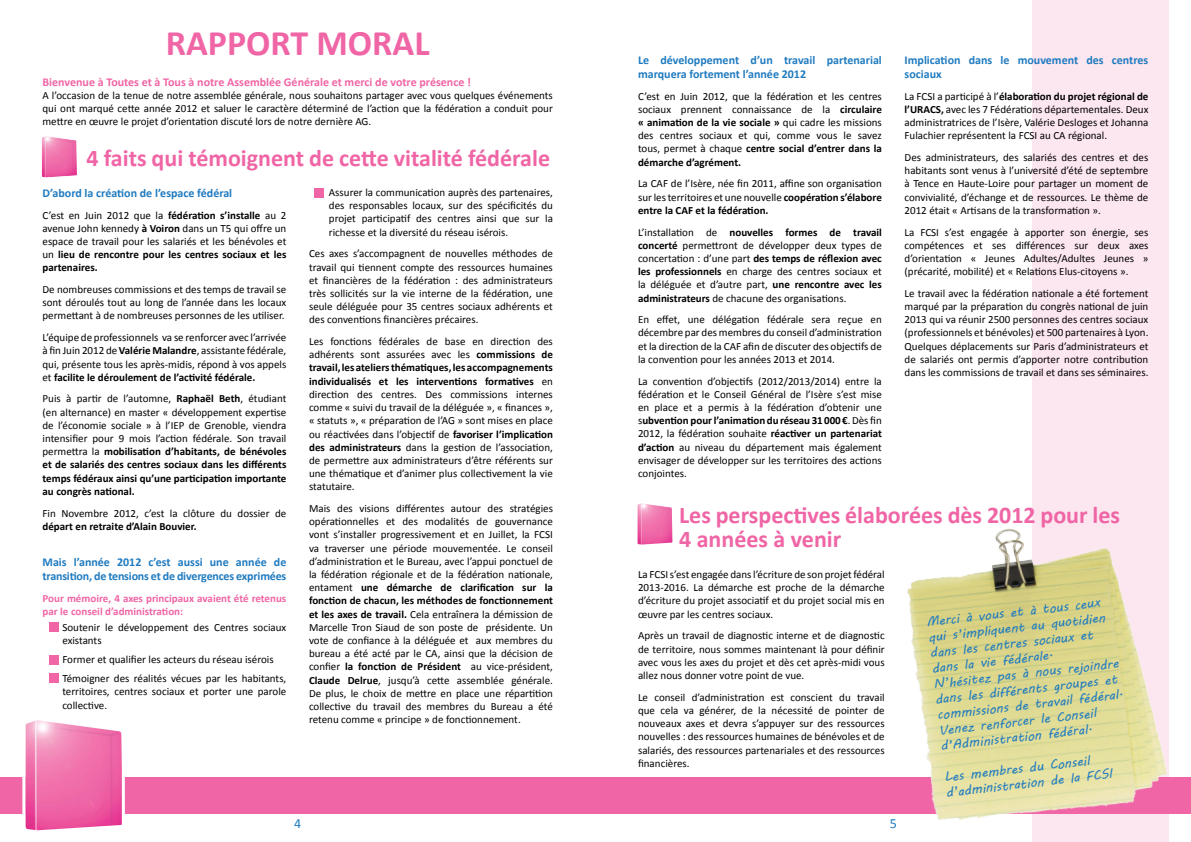
<style>
.page{position:relative;width:1191px;height:842px;background:#fff}
.page>*{position:absolute;margin:0;border:0;box-sizing:border-box;transform-origin:0 0}
.t1{font:700 36px "Calibri";color:#f065a5}
.t2{font:700 24px/24px "Calibri";color:#f065a5}
.t3{font:14px "Calibri";color:#1f7bc0}
.t4{font:13px/15.6px "MV Boli";color:#1f7bc0}
.t5{font:700 12px/14.4px "Calibri";color:#1f7bc0}
.t6{font:700 12px "Calibri";color:#f065a5}
.t7{font:11px/13.2px "Calibri";color:#000;text-align:justify}
.t8{font:700 11px/13.2px "Calibri";color:#f065a5}
.t9{font:700 11px "Calibri";color:#000}
.s1{font-weight:700}
</style>
<div class="page">
<div style="left:1032px;top:0;width:136px;height:842px;background:#fce6f0"></div>
<div style="left:0;top:777px;width:1191px;height:37px;background:#f065a5"></div>
<img style="left:26px;top:720px;width:95px;height:110px">
<div style="left:22px;top:716px;width:103px;height:122px;border:3px solid #fff"></div>
<img style="left:907px;top:503px;width:262px;height:339px">
<div style="left:315px;top:188px;width:9px;height:9px;background:#f065a5"></div>
<div style="left:49px;top:655px;width:9px;height:9px;background:#f065a5"></div>
<div style="left:49px;top:623px;width:9px;height:9px;background:#f065a5"></div>
<div style="left:49px;top:673px;width:9px;height:9px;background:#f065a5"></div>
<img style="left:42px;top:136px;width:35px;height:41px">
<img style="left:637px;top:503px;width:35px;height:42px">
<h1 class="t1" style="left:166px;top:20px;width:265px">RAPPORT MORAL</h1>
<p class="t6" style="left:43px;top:74px;width:430px">Bienvenue à Toutes et à Tous à notre Assemblée Générale et merci de votre présence !</p>
<p class="t7" style="left:43px;top:89px;width:512px">A l’occasion de la tenue de notre assemblée générale, nous souhaitons partager avec vous quelques événements qui ont marqué cette année 2012 et saluer le caractère déterminé de l’action que la fédération a conduit pour mettre en œuvre le projet d’orientation discuté lors de notre dernière AG.</p>
<h2 class="t2" style="left:86px;top:146px;width:465px">4 faits qui témoignent de cette vitalité fédérale</h2>
<p class="t5" style="left:43px;top:186px;width:191px">D’abord la création de l’espace fédéral</p>
<p class="t7" style="left:43px;top:208px;width:245px">C’est en Juin 2012 que la <span class="s1">fédération s’installe</span> au 2 avenue John kennedy <span class="s1">à Voiron</span> dans un T5 qui offre un espace de travail pour les salariés et les bénévoles et un <span class="s1">lieu de rencontre pour les centres sociaux et les partenaires.</span></p>
<p class="t7" style="left:43px;top:283px;width:245px">De nombreuses commissions et des temps de travail se sont déroulés tout au long de l’année dans les locaux permettant à de nombreuses personnes de les utiliser.</p>
<p class="t7" style="left:43px;top:331px;width:245px">L’équipe de professionnels va se renforcer avec l’arrivée à fin Juin 2012 de <span class="s1">Valérie Malandre</span>, assistante fédérale, qui, présente tous les après-midis, répond à vos appels et <span class="s1">facilite le déroulement de l’activité fédérale.</span></p>
<p class="t7" style="left:43px;top:392px;width:245px">Puis à partir de l’automne, <span class="s1">Raphaël Beth</span>, étudiant (en alternance) en master « développement expertise de l’économie sociale » à l’IEP de Grenoble, viendra intensifier pour 9 mois l’action fédérale. Son travail permettra la <span class="s1">mobilisation d’habitants, de bénévoles et de salariés des centres sociaux dans les différents temps fédéraux ainsi qu’une participation importante au congrès national.</span></p>
<p class="t7" style="left:43px;top:506px;width:245px">Fin Novembre 2012, c’est la clôture du dossier de</p>
<p class="t9" style="left:43px;top:519px;width:156px">départ en retraite d’Alain Bouvier.</p>
<p class="t5" style="left:43px;top:555px;width:245px">Mais l’année 2012 c’est aussi une année de transition, de tensions et de divergences exprimées</p>
<p class="t8" style="left:43px;top:592px;width:245px">Pour mémoire, 4 axes principaux avaient été retenus par le conseil d’administration:</p>
<p class="t7" style="left:62px;top:621px;width:225px">Soutenir le développement des Centres sociaux existants</p>
<p class="t7" style="left:62px;top:650px;width:225px;line-height:18.9px">Former et qualifier les acteurs du réseau isérois<br>Témoigner des réalités vécues par les habitants,</p>
<p class="t7" style="left:62px;top:685px;width:225px">territoires, centres sociaux et porter une parole collective.</p>
<p class="t7" style="left:329px;top:186px;width:225px">Assurer la communication auprès des partenaires, des responsables locaux, sur des spécificités du projet participatif des centres ainsi que sur la richesse et la diversité du réseau isérois.</p>
<p class="t7" style="left:309px;top:247px;width:245px">Ces axes s’accompagnent de nouvelles méthodes de travail qui tiennent compte des ressources humaines et financières de la fédération : des administrateurs très sollicités sur la vie interne de la fédération, une seule déléguée pour 35 centres sociaux adhérents et des conventions financières précaires.</p>
<p class="t7" style="left:309px;top:335px;width:245px">Les fonctions fédérales de base en direction des adhérents sont assurées avec les <span class="s1">commissions de travail, les ateliers thématiques, les accompagnements individualisés et les interventions formatives</span> en direction des centres. Des commissions internes comme « suivi du travail de la déléguée », « finances », « statuts », « préparation de l’AG » sont mises en place ou réactivées dans l’objectif de <span class="s1">favoriser l’implication des administrateurs</span> dans la gestion de l’association, de permettre aux administrateurs d’être référents sur une thématique et d’animer plus collectivement la vie statutaire.</p>
<p class="t7" style="left:309px;top:502px;width:245px">Mais des visions différentes autour des stratégies opérationnelles et des modalités de gouvernance vont s’installer progressivement et en Juillet, la FCSI va traverser une période mouvementée. Le conseil d’administration et le Bureau, avec l’appui ponctuel de la fédération régionale et de la fédération nationale, entament <span class="s1">une démarche de clarification sur la fonction de chacun, les méthodes de fonctionnement et les axes de travail.</span> Cela entraînera la démission de Marcelle Tron Siaud de son poste de présidente. Un vote de confiance à la déléguée et aux membres du bureau a été acté par le CA, ainsi que la décision de confier <span class="s1">la fonction de Président</span> au vice-président, <span class="s1">Claude Delrue</span>, jusqu’à cette assemblée générale.<br>De plus, le choix de mettre en place une répartition collective du travail des membres du Bureau a été retenu comme « principe » de fonctionnement.</p>
<p class="t5" style="left:638px;top:52px;width:245px">Le développement d’un travail partenarial marquera fortement l’année 2012</p>
<p class="t7" style="left:638px;top:89px;width:245px">C’est en Juin 2012, que la fédération et les centres sociaux prennent connaissance de la <span class="s1">circulaire « animation de la vie sociale »</span> qui cadre les missions des centres sociaux et qui, comme vous le savez tous, permet à chaque <span class="s1">centre social d’entrer dans la démarche d’agrément.</span></p>
<p class="t7" style="left:638px;top:177px;width:245px">La CAF de l’Isère, née fin 2011, affine son organisation sur les territoires et une nouvelle <span class="s1">coopération s’élabore entre la CAF et la fédération.</span></p>
<p class="t7" style="left:638px;top:225px;width:245px">L’installation de <span class="s1">nouvelles formes de travail concerté</span> permettront de développer deux types de concertation : d’une part <span class="s1">des temps de réflexion avec les professionnels</span> en charge des centres sociaux et la déléguée et d’autre part, <span class="s1">une rencontre avec les administrateurs</span> de chacune des organisations.</p>
<p class="t7" style="left:638px;top:313px;width:245px">En effet, une délégation fédérale sera reçue en décembre par des membres du conseil d’administration et la direction de la CAF afin de discuter des objectifs de la convention pour les années 2013 et 2014.</p>
<p class="t7" style="left:638px;top:374px;width:245px">La convention d’objectifs (2012/2013/2014) entre la fédération et le Conseil Général de l’Isère s’est mise en place et a permis à la fédération d’obtenir une s<span class="s1">ubvention pour l’animation du réseau 31 000 €</span>. Dès fin 2012, la fédération souhaite <span class="s1">réactiver un partenariat d’action</span> au niveau du département mais également envisager de développer sur les territoires des actions conjointes.</p>
<p class="t5" style="left:904px;top:52px;width:245px">Implication dans le mouvement des centres sociaux</p>
<p class="t7" style="left:904px;top:89px;width:245px">La FCSI a participé à l’<span class="s1">élaboration du projet régional de l’URACS,</span> avec les 7 Fédérations départementales. Deux administratrices de l’Isère, Valérie Desloges et Johanna Fulachier représentent la FCSI au CA régional.</p>
<p class="t7" style="left:904px;top:151px;width:245px">Des administrateurs, des salariés des centres et des habitants sont venus à l’université d’été de septembre à Tence en Haute-Loire pour partager un moment de convivialité, d’échange et de ressources. Le thème de 2012 était « Artisans de la transformation ».</p>
<p class="t7" style="left:904px;top:225px;width:245px">La FCSI s’est engagée à apporter son énergie, ses compétences et ses différences sur deux axes d’orientation « Jeunes Adultes/Adultes Jeunes » (précarité, mobilité) et « Relations Elus-citoyens ».</p>
<p class="t7" style="left:904px;top:287px;width:245px">Le travail avec la fédération nationale a été fortement marqué par la préparation du congrès national de juin 2013 qui va réunir 2500 personnes des centres sociaux (professionnels et bénévoles) et 500 partenaires à Lyon.<br>Quelques déplacements sur Paris d’administrateurs et de salariés ont permis d’apporter notre contribution dans les commissions de travail et dans ses séminaires.</p>
<h2 class="t2" style="left:679px;top:503px;width:442px">Les perspectives élaborées dès 2012 pour les<br>4 années à venir</h2>
<p class="t7" style="left:638px;top:568px;width:248px">La FCSI s’est engagée dans l’écriture de son projet fédéral 2013-2016. La démarche est proche de la démarche d’écriture du projet associatif et du projet social mis en œuvre par les centres sociaux.</p>
<p class="t7" style="left:638px;top:629px;width:248px">Après un travail de diagnostic interne et de diagnostic de territoire, nous sommes maintenant là pour définir avec vous les axes du projet et dès cet après-midi vous allez nous donner votre point de vue.</p>
<p class="t7" style="left:638px;top:690px;width:248px">Le conseil d’administration est conscient du travail que cela va générer, de la nécessité de pointer de nouveaux axes et devra s’appuyer sur des ressources nouvelles : des ressources humaines de bénévoles et de salariés, des ressources partenariales et des ressources financières.</p>
<p class="t4" style="left:925px;top:613px;width:189px;rotate:-6deg">Merci à vous et à tous ceux qui s’impliquent au quotidien dans les centres sociaux et dans la vie fédérale.<br>N’hésitez pas à nous rejoindre dans les différents groupes et commissions de travail fédéral.<br>Venez renforcer le Conseil d’Administration fédéral.</p>
<p class="t4" style="left:943px;top:768px;width:169px;rotate:-6deg">Les membres du Conseil d’administration de la FCSI</p>
<p class="t3" style="left:294px;top:815px;width:9px">4</p>
<p class="t3" style="left:889px;top:815px;width:9px">5</p>
</div>
